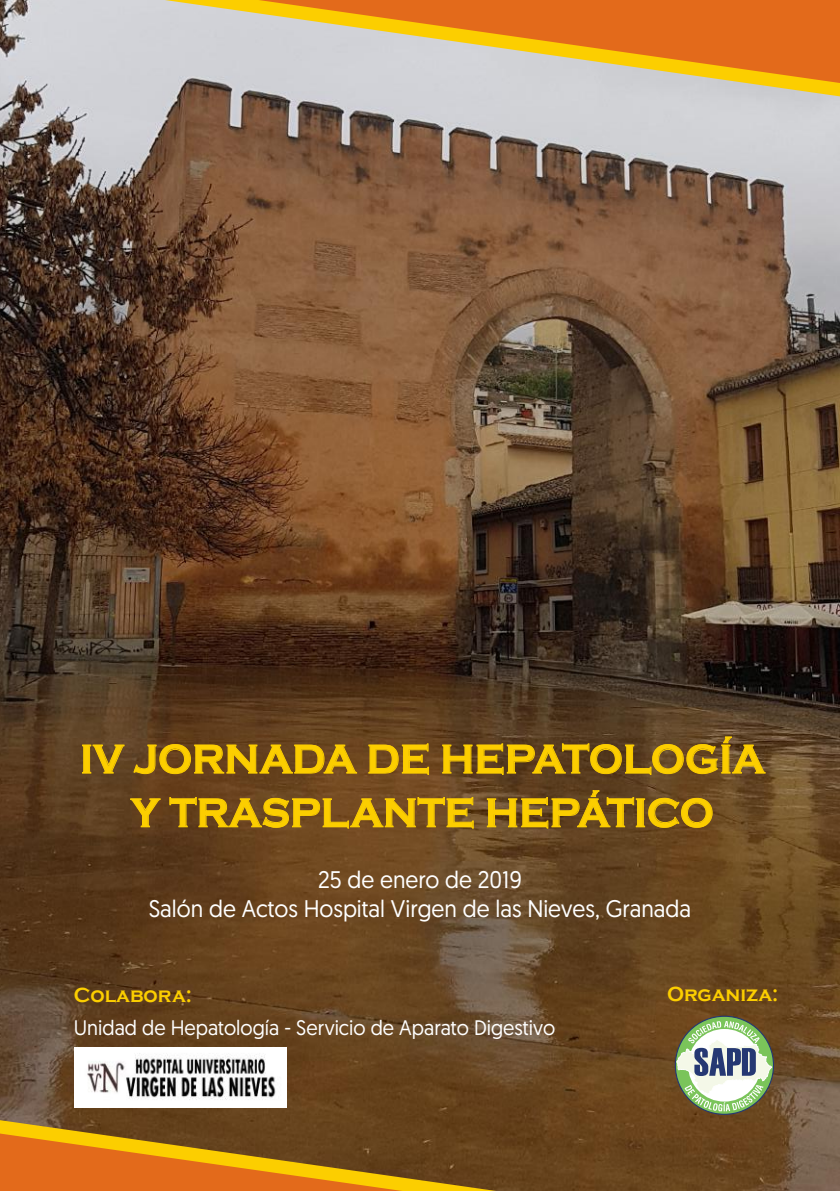
<style>
.page{position:relative;width:840px;height:1191px;background:#fff}
.page>*{position:absolute;margin:0;border:0;box-sizing:border-box;transform-origin:0 0}
.t1{font:700 42px/53.6px "Copperplate Gothic";color:#fcce00;text-align:center;scale:.95 1}
.t2{font:24px/29.4px "Geomanist";color:#fff;text-align:center;scale:.95 1}
.t3{font:21px "Geomanist";color:#fff;scale:.95 1}
.t4{font:700 21px "Copperplate Gothic";color:#fcce00;scale:.95 1}
</style>
<div class="page">
<img style="left:0;top:0;width:839px;height:1191px">
<svg style="left:0;top:1120px;width:496px;height:71px;background:#a86717"></svg>
<svg style="left:676px;top:1021px;width:95px;height:90px"></svg>
<svg style="left:165px;top:0;width:674px;height:96px;background:#cdc9bd"></svg>
<svg style="left:258px;top:0;width:581px;height:83px;background:#e09d58"></svg>
<svg style="left:81px;top:744px;width:44px;height:30px"></svg>
<svg style="left:133px;top:743px;width:224px;height:31px;background:#7e5719"></svg>
<svg style="left:367px;top:743px;width:62px;height:32px;background:#875f1a"></svg>
<svg style="left:441px;top:732px;width:324px;height:43px;background:#6f501e"></svg>
<svg style="left:130px;top:798px;width:31px;height:30px"></svg>
<svg style="left:169px;top:796px;width:305px;height:33px;background:#835c1c"></svg>
<svg style="left:486px;top:786px;width:226px;height:43px;background:#73521d"></svg>
<img style="left:75px;top:1047px;width:211px;height:60px">
<h1 class="t1" style="left:80px;top:733px;width:721px">IV JORNADA DE HEPATOLOGÍA<br>Y TRASPLANTE HEPÁTICO</h1>
<p class="t2" style="left:149px;top:864px;width:572px">25 de enero de 2019<br>Salón de Actos Hospital Virgen de las Nieves, Granada</p>
<p class="t4" style="left:74px;top:983px;width:126px">Colabora:</p>
<p class="t3" style="left:74px;top:1014px;width:508px">Unidad de Hepatología - Servicio de Aparato Digestivo</p>
<p class="t4" style="left:666px;top:982px;width:118px">Organiza:</p>
</div>
